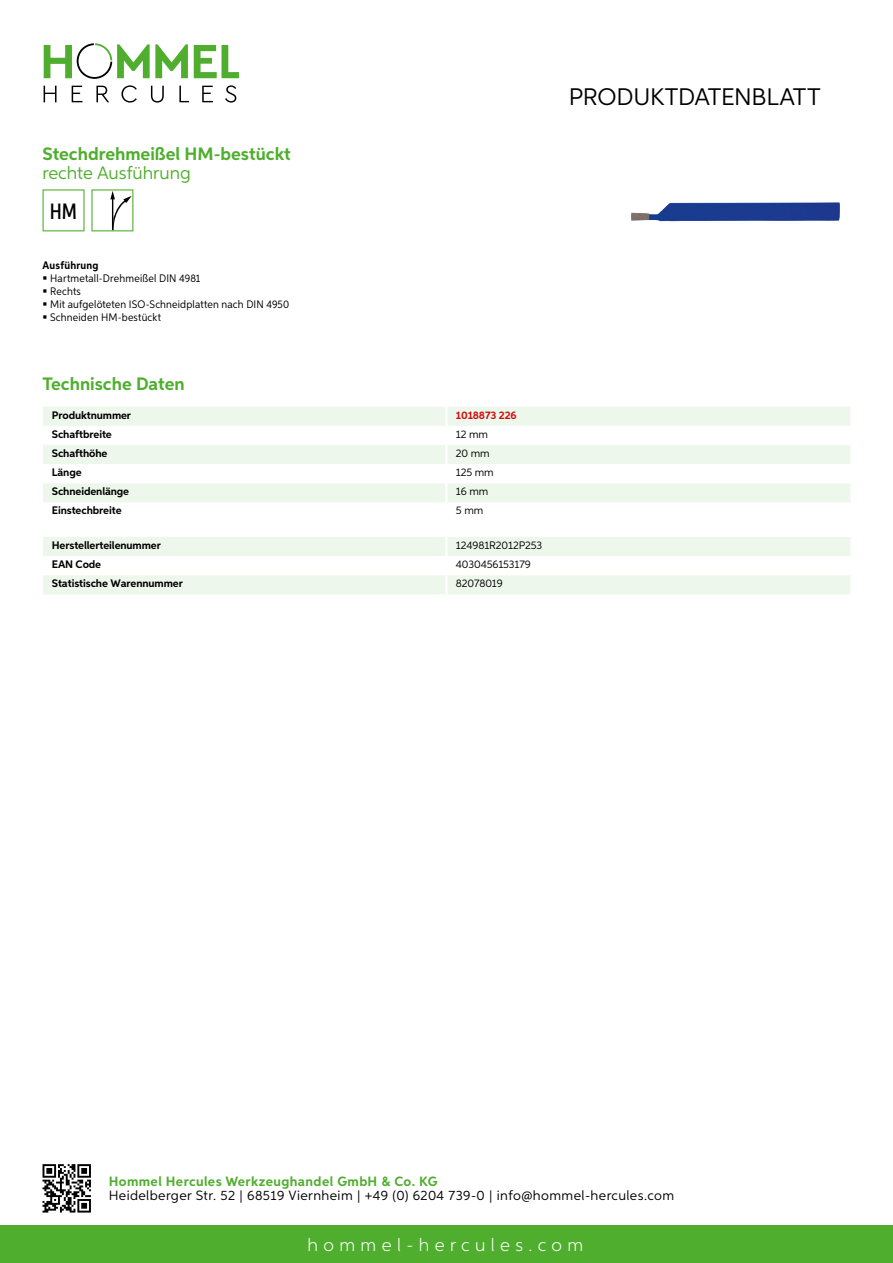
<style>
.page{position:relative;width:893px;height:1263px;background:#fff}
.page>*{position:absolute;margin:0;border:0;box-sizing:border-box;transform-origin:0 0}
.t1{font:24px "Aspira";letter-spacing:-.01em;color:#000}
.t2{font:500 22.2px "Aspira XX Nar";color:#000}
.t3{font:700 18px "Aspira";color:#50ae2f}
.t4{font:300 18px "Aspira";letter-spacing:.3em;color:#fff}
.t5{font:18px "Aspira";color:#50ae2f}
.t6{font:13.5px "Aspira";letter-spacing:.03em;color:#000}
.t7{font:700 13.5px "Aspira";letter-spacing:.03em;color:#50ae2f}
.t8{font:700 10.95px "Aspira";letter-spacing:-.01em;color:#000}
.t9{font:10.95px/12.8px "Aspira Nar";letter-spacing:.015em;color:#000}
.t10{font:10.95px "Aspira";letter-spacing:-.01em;color:#000}
.t11{font:700 10.95px "Aspira";letter-spacing:-.01em;color:#cd1013}
.t12{font:700 10.95px "Aspira Nar";letter-spacing:.02em;color:#000}
</style>
<div class="page">
<div style="left:0;top:1226px;width:893px;height:37px;background:#50ae2f"></div>
<svg style="left:43px;top:1164px;width:48px;height:48px"></svg>
<svg style="left:194px;top:45px;width:45px;height:33px"></svg>
<svg style="left:44px;top:43px;width:144px;height:36px"></svg>
<svg style="left:44px;top:86px;width:13px;height:16px"></svg>
<svg style="left:72px;top:86px;width:10px;height:16px"></svg>
<svg style="left:96px;top:86px;width:13px;height:16px"></svg>
<svg style="left:121px;top:85px;width:16px;height:18px"></svg>
<svg style="left:151px;top:86px;width:13px;height:17px"></svg>
<svg style="left:179px;top:86px;width:10px;height:16px"></svg>
<svg style="left:202px;top:86px;width:11px;height:16px"></svg>
<svg style="left:225px;top:85px;width:11px;height:18px"></svg>
<div style="left:43px;top:407px;width:807px;height:19px;background:#eef7eb"></div>
<svg style="left:43px;top:445px;width:807px;height:57px;fill:#eef7eb"></svg>
<hr style="left:445px;top:407px;width:3px;height:19px;background:#fff">
<hr style="left:445px;top:445px;width:3px;height:19px;background:#fff">
<hr style="left:445px;top:464px;width:3px;height:19px;background:#fff">
<hr style="left:445px;top:483px;width:3px;height:19px;background:#fff">
<svg style="left:43px;top:537px;width:807px;height:57px"></svg>
<hr style="left:445px;top:575px;width:3px;height:19px;background:#fff">
<svg style="left:43px;top:189px;width:42px;height:42px"></svg>
<svg style="left:91px;top:189px;width:42px;height:42px"></svg>
<img style="left:631px;top:202px;width:209px;height:19px">
<h3 class="t3" style="left:43px;top:142px;width:250px">Stechdrehmeißel HM-bestückt</h3>
<h3 class="t5" style="left:43px;top:162px;width:150px">rechte Ausführung</h3>
<h2 class="t2" style="left:50px;top:197px;width:29px">HM</h2>
<p class="t12" style="left:43px;top:259px;width:58px">Ausführung</p>
<p class="t9" style="left:50px;top:272px;width:241px">Hartmetall-Drehmeißel DIN 4981<br>Rechts<br>Mit aufgelöteten ISO-Schneidplatten nach DIN 4950<br>Schneiden HM-bestückt</p>
<h3 class="t3" style="left:43px;top:373px;width:144px">Technische Daten</h3>
<p class="t8" style="left:52px;top:408px;width:81px">Produktnummer</p>
<p class="t11" style="left:456px;top:408px;width:62px">1018873 226</p>
<p class="t8" style="left:52px;top:427px;width:61px">Schaftbreite</p>
<p class="t10" style="left:456px;top:427px;width:34px">12 mm</p>
<p class="t8" style="left:52px;top:446px;width:57px">Schafthöhe</p>
<p class="t10" style="left:456px;top:446px;width:35px">20 mm</p>
<p class="t8" style="left:52px;top:466px;width:31px">Länge</p>
<p class="t10" style="left:456px;top:466px;width:39px">125 mm</p>
<p class="t8" style="left:52px;top:485px;width:79px">Schneidenlänge</p>
<p class="t10" style="left:456px;top:485px;width:34px">16 mm</p>
<p class="t8" style="left:52px;top:504px;width:71px">Einstechbreite</p>
<p class="t10" style="left:456px;top:504px;width:29px">5 mm</p>
<p class="t8" style="left:52px;top:538px;width:111px">Herstellerteilenummer</p>
<p class="t10" style="left:456px;top:538px;width:88px">124981R2012P253</p>
<p class="t8" style="left:52px;top:557px;width:51px">EAN Code</p>
<p class="t10" style="left:456px;top:558px;width:76px">4030456153179</p>
<p class="t8" style="left:52px;top:577px;width:132px">Statistische Warennummer</p>
<p class="t10" style="left:456px;top:577px;width:48px">82078019</p>
<h1 class="t1" style="left:569px;top:82px;width:253px">Produktdatenblatt</h1>
<p class="t7" style="left:109px;top:1172px;width:330px">Hommel Hercules Werkzeughandel GmbH &amp; Co. KG</p>
<p class="t6" style="left:109px;top:1187px;width:567px">Heidelberger Str. 52 | 68519 Viernheim | +49 (0) 6204 739-0 | info@hommel-hercules.com</p>
<h3 class="t4" style="left:307px;top:1234px;width:277px">hommel-hercules.com</h3>
</div>
